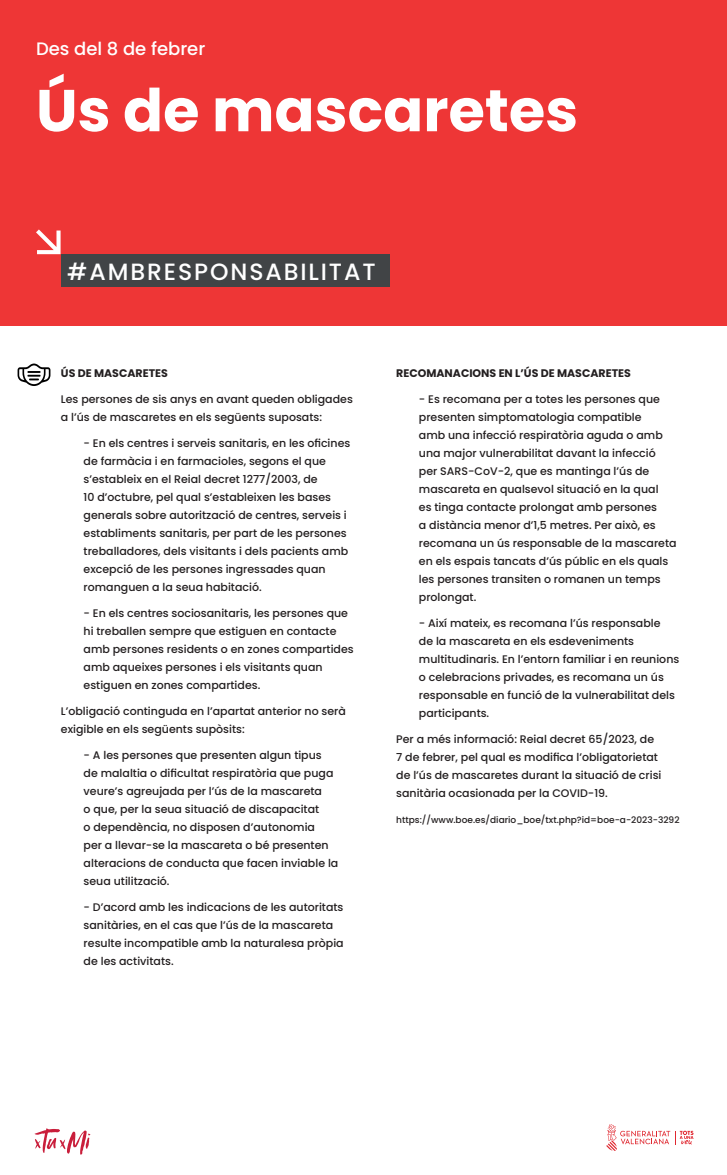
<style>
.page{position:relative;width:727px;height:1175px;background:#fff}
.page>*{position:absolute;margin:0;border:0;box-sizing:border-box;transform-origin:0 0}
.t1{font:700 59px "Poppins";color:#fff}
.t2{font:500 23.5px "Poppins";letter-spacing:.08em;color:#fff}
.t3{font:500 18px "Poppins";color:#fff}
.t4{font:500 11px/18px "Poppins";color:#231f20}
.t5{font:700 11px "Poppins";color:#231f20}
.t6{font:500 9px "Poppins";color:#231f20}
</style>
<div class="page">
<div style="left:0;top:0;width:727px;height:325px;background:#ee3636"></div>
<svg style="left:606px;top:1124px;width:87px;height:27px"></svg>
<svg style="left:34px;top:1128px;width:56px;height:27px"></svg>
<div style="left:61px;top:254px;width:328px;height:33px;background:#414446"></div>
<svg style="left:36px;top:229px;width:25px;height:25px"></svg>
<svg style="left:18px;top:364px;width:32px;height:22px"></svg>
<h3 class="t3" style="left:36px;top:38px;width:171px">Des del 8 de febrer</h3>
<h1 class="t1" style="left:36px;top:76px;width:543px">Ús de mascaretes</h1>
<h2 class="t2" style="left:67px;top:258px;width:310px">#AMBRESPONSABILITAT</h2>
<p class="t5" style="left:61px;top:367px;width:108px">ÚS DE MASCARETES</p>
<p class="t4" style="left:61px;top:390px;width:293px">Les persones de sis anys en avant queden obligades a l’ús de mascaretes en els següents suposats:</p>
<p class="t4" style="left:84px;top:434px;width:268px">- En els centres i serveis sanitaris, en les oficines de farmàcia i en farmacioles, segons el que s’estableix en el Reial decret 1277/2003, de<br>10 d’octubre, pel qual s’estableixen les bases generals sobre autorització de centres, serveis i establiments sanitaris, per part de les persones treballadores, dels visitants i dels pacients amb excepció de les persones ingressades quan romanguen a la seua habitació.</p>
<p class="t4" style="left:84px;top:604px;width:272px">- En els centres sociosanitaris, les persones que hi treballen sempre que estiguen en contacte amb persones residents o en zones compartides amb aqueixes persones i els visitants quan estiguen en zones compartides.</p>
<p class="t4" style="left:61px;top:702px;width:286px">L’obligació continguda en l’apartat anterior no serà exigible en els següents supòsits:</p>
<p class="t4" style="left:84px;top:746px;width:256px">- A les persones que presenten algun tipus de malaltia o dificultat respiratòria que puga veure’s agreujada per l’ús de la mascareta<br>o que, per la seua situació de discapacitat<br>o dependència, no disposen d’autonomia<br>per a llevar-se la mascareta o bé presenten alteracions de conducta que facen inviable la seua utilització.</p>
<p class="t4" style="left:84px;top:898px;width:262px">- D’acord amb les indicacions de les autoritats sanitàries, en el cas que l’ús de la mascareta resulte incompatible amb la naturalesa pròpia de les activitats.</p>
<p class="t5" style="left:396px;top:367px;width:236px">RECOMANACIONS EN L’ÚS DE MASCARETES</p>
<p class="t4" style="left:419px;top:390px;width:259px">- Es recomana per a totes les persones que presenten simptomatologia compatible<br>amb una infecció respiratòria aguda o amb una major vulnerabilitat davant la infecció per SARS-CoV-2, que es mantinga l’ús de mascareta en qualsevol situació en la qual<br>es tinga contacte prolongat amb persones<br>a distància menor d’1,5 metres. Per això, es recomana un ús responsable de la mascareta en els espais tancats d’ús públic en els quals les persones transiten o romanen un temps prolongat.</p>
<p class="t4" style="left:419px;top:614px;width:262px">- Així mateix, es recomana l’ús responsable<br>de la mascareta en els esdeveniments multitudinaris. En l’entorn familiar i en reunions o celebracions privades, es recomana un ús responsable en funció de la vulnerabilitat dels participants.</p>
<p class="t4" style="left:396px;top:730px;width:267px">Per a més informació: Reial decret 65/2023, de 7 de febrer, pel qual es modifica l’obligatorietat de l’ús de mascaretes durant la situació de crisi sanitària ocasionada per la COVID-19.</p>
<p class="t6" style="left:396px;top:815px;width:285px">https://www.boe.es/diario_boe/txt.php?id=boe-a-2023-3292</p>
</div>
